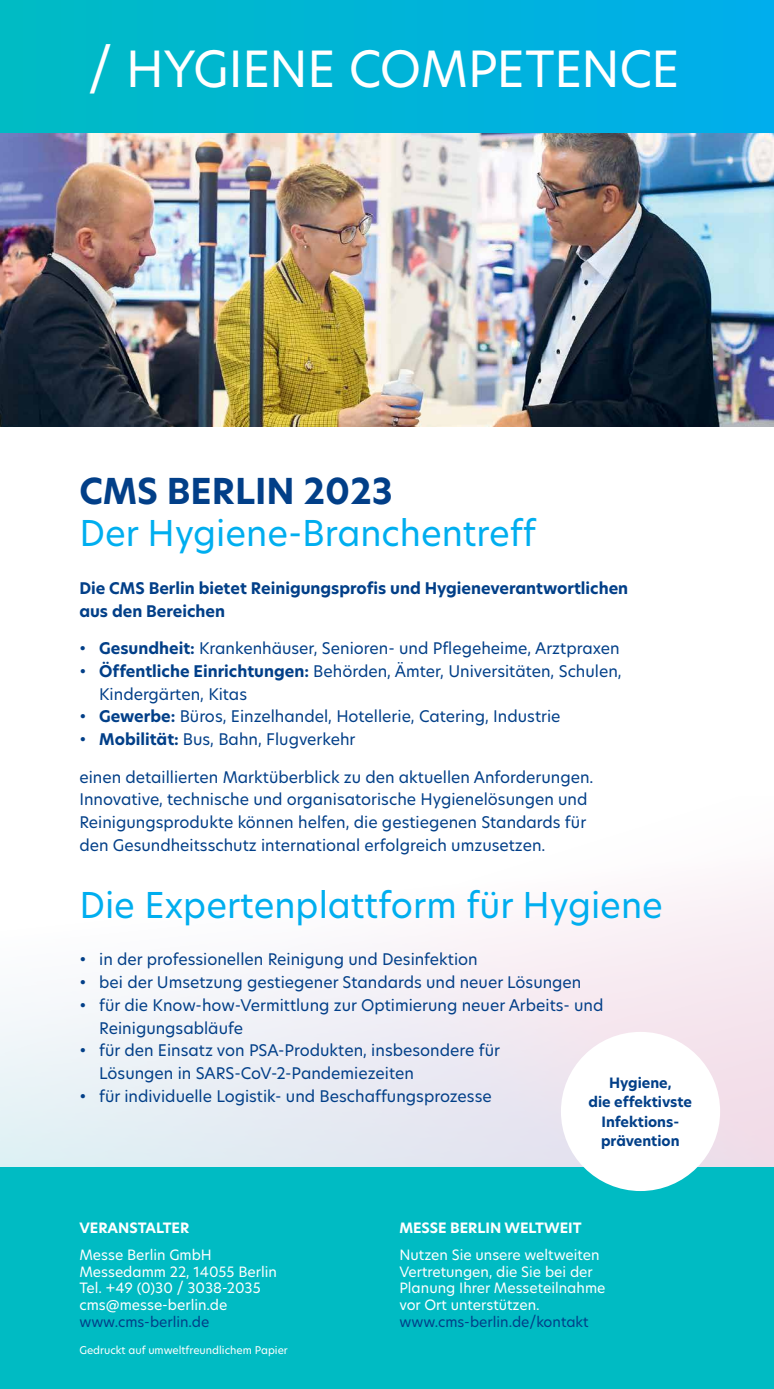
<style>
.page{position:relative;width:774px;height:1389px;background:#fff}
.page>*{position:absolute;margin:0;border:0;box-sizing:border-box;transform-origin:0 0}
.t1{font:49px "Hero New";letter-spacing:-.015em;color:#fff}
.t2{font:35px "Hero New";color:#00aeef}
.t3{font:700 35px "Hero New";color:#023f88}
.t4{font:15.75px/22.8px "Hero New";color:#023f88}
.t5{font:700 15.75px/22.8px "Hero New";color:#023f88}
.t6{font:14px/16.8px "Hero New";color:#fff}
.t7{font:700 14px/19.2px "Hero New";color:#023f88;text-align:center}
.t8{font:14px "Hero New";color:#023f88}
.t9{font:700 14px "Hero New";color:#fff}
.t10{font:10.5px "Hero New";color:#fff}
.s1{font-weight:700}
</style>
<div class="page">
<svg style="left:0;top:878px;width:774px;height:289px"></svg>
<div style="left:0;top:0;width:774px;height:134px;background:linear-gradient(to right,#00bbc3,#00adec)"></div>
<div style="left:0;top:1167px;width:774px;height:222px;background:#00bbc3"></div>
<img style="left:0;top:134px;width:774px;height:293px">
<div style="left:561px;top:1032px;width:159px;height:159px;background:#fff;border-radius:50%"></div>
<h1 class="t1" style="left:88px;top:35px;width:593px">/ HYGIENE COMPETENCE</h1>
<h2 class="t3" style="left:79px;top:468px;width:315px">CMS BERLIN 2023</h2>
<h2 class="t2" style="left:79px;top:509px;width:458px">Der Hygiene-Branchentreff</h2>
<p class="t5" style="left:79px;top:577px;width:550px">Die CMS Berlin bietet Reinigungsprofis und Hygieneverantwortlichen aus den Bereichen</p>
<p class="t4" style="left:79px;top:637px;width:542px"><span class="s1">• Gesundheit:</span> Krankenhäuser, Senioren- und Pflegeheime, Arztpraxen</p>
<p class="t4" style="left:99px;top:659px;width:524px;text-indent:-20px">• <span class="s1">Öffentliche Einrichtungen:</span> Behörden, Ämter, Universitäten, Schulen,<br>Kindergärten, Kitas</p>
<p class="t4" style="left:79px;top:705px;width:483px">• <span class="s1">Gewerbe:</span> Büros, Einzelhandel, Hotellerie, Catering, Industrie</p>
<p class="t4" style="left:79px;top:728px;width:278px">• <span class="s1">Mobilität:</span> Bus, Bahn, Flugverkehr</p>
<p class="t4" style="left:79px;top:765px;width:516px">einen detaillierten Marktüberblick zu den aktuellen Anforderungen.<br>Innovative, technische und organisatorische Hygienelösungen und Reinigungsprodukte können helfen, die gestiegenen Standards für den Gesundheitsschutz international erfolgreich umzusetzen.</p>
<h2 class="t2" style="left:79px;top:881px;width:585px">Die Expertenplattform für Hygiene</h2>
<p class="t4" style="left:79px;top:948px;width:400px">• in der professionellen Reinigung und Desinfektion</p>
<p class="t4" style="left:79px;top:971px;width:504px">• bei der Umsetzung gestiegener Standards und neuer Lösungen</p>
<p class="t4" style="left:99px;top:993px;width:506px;text-indent:-20px">• für die Know-how-Vermittlung zur Optimierung neuer Arbeits- und<br>Reinigungsabläufe</p>
<p class="t4" style="left:99px;top:1039px;width:402px;text-indent:-20px">• für den Einsatz von PSA-Produkten, insbesondere für<br>Lösungen in SARS-CoV-2-Pandemiezeiten</p>
<p class="t4" style="left:79px;top:1084px;width:414px">• für individuelle Logistik- und Beschaffungsprozesse</p>
<p class="t7" style="left:589px;top:1073px;width:105px">Hygiene,<br>die effektivste<br>Infektions&shy;prävention</p>
<p class="t9" style="left:79px;top:1218px;width:111px">VERANSTALTER</p>
<p class="t6" style="left:79px;top:1246px;width:199px">Messe Berlin GmbH<br>Messedamm 22, 14055 Berlin<br>Tel. +49 (0)30 / 3038-2035 cms@messe-berlin.de</p>
<p class="t8" style="left:79px;top:1312px;width:132px">www.cms-berlin.de</p>
<p class="t10" style="left:79px;top:1343px;width:210px">Gedruckt auf umweltfreundlichem Papier</p>
<p class="t9" style="left:399px;top:1218px;width:184px">MESSE BERLIN WELTWEIT</p>
<p class="t6" style="left:399px;top:1246px;width:208px">Nutzen Sie unsere weltweiten<br>Vertretungen, die Sie bei der<br>Planung Ihrer Messeteilnahme vor Ort unterstützen.</p>
<p class="t8" style="left:399px;top:1312px;width:191px">www.cms-berlin.de/kontakt</p>
</div>
